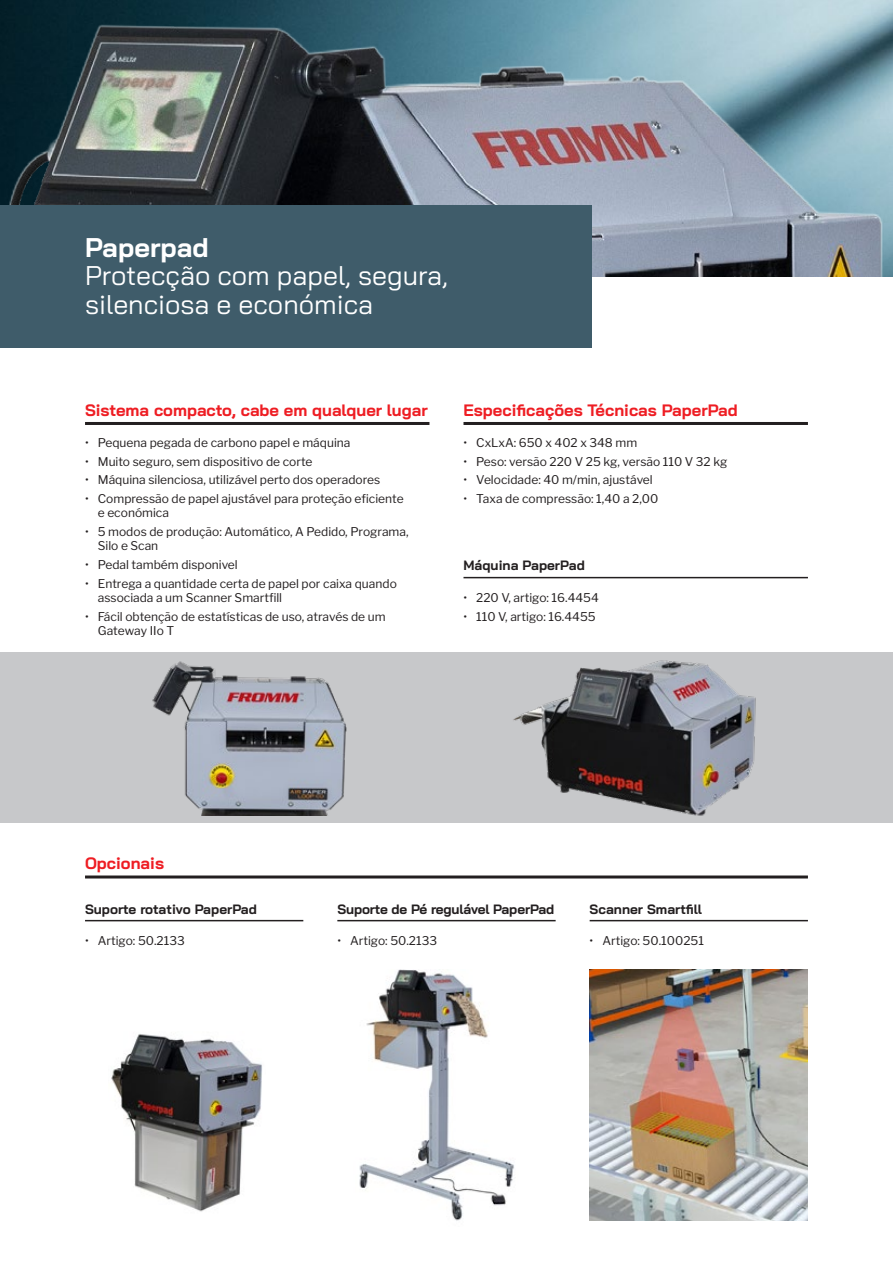
<style>
.page{position:relative;width:893px;height:1263px;background:#fff}
.page>*{position:absolute;margin:0;border:0;box-sizing:border-box;transform-origin:0 0}
.t1{font:27px/28.5px "Bai Jamjuree";color:#fff}
.t2{font:700 27px "Bai Jamjuree";color:#fff}
.t3{font:700 16.5px "Bai Jamjuree";color:#ee1d23}
.t4{font:700 13.5px "Bai Jamjuree";color:#231f20}
.t5{font:12px/14.4px "Libre Franklin";color:#231f20}
</style>
<div class="page">
<img style="left:0;top:0;width:893px;height:276px">
<div style="left:0;top:652px;width:893px;height:170px;background:#c7c8ca"></div>
<div style="left:0;top:205px;width:591px;height:143px;background:#3f5c6a"></div>
<hr style="left:85px;top:422px;width:344px;height:3px;background:#231f20">
<hr style="left:463px;top:422px;width:345px;height:3px;background:#231f20">
<hr style="left:463px;top:577px;width:345px;height:1px;background:#231f20">
<hr style="left:85px;top:875px;width:723px;height:3px;background:#231f20">
<hr style="left:85px;top:920px;width:218px;height:1px;background:#231f20">
<hr style="left:590px;top:920px;width:218px;height:1px;background:#231f20">
<hr style="left:337px;top:920px;width:219px;height:1px;background:#231f20">
<img style="left:513px;top:660px;width:243px;height:156px">
<img style="left:152px;top:661px;width:195px;height:155px">
<img style="left:359px;top:969px;width:155px;height:252px">
<img style="left:111px;top:1034px;width:151px;height:178px">
<img style="left:590px;top:969px;width:218px;height:251px">
<h1 class="t2" style="left:85px;top:232px;width:125px">Paperpad</h1>
<h1 class="t1" style="left:85px;top:261px;width:364px">Protecção com papel, segura, silenciosa e económica</h1>
<h2 class="t3" style="left:85px;top:400px;width:344px">Sistema compacto, cabe em qualquer lugar</h2>
<p class="t5" style="left:85px;top:435px;width:267px">• Pequena pegada de carbono papel e máquina</p>
<p class="t5" style="left:85px;top:454px;width:229px">• Muito seguro, sem dispositivo de corte</p>
<p class="t5" style="left:85px;top:473px;width:297px">• Máquina silenciosa, utilizável perto dos operadores</p>
<p class="t5" style="left:98px;top:491px;width:307px;text-indent:-13px">• Compressão de papel ajustável para proteção eficiente e económica</p>
<p class="t5" style="left:98px;top:524px;width:312px;text-indent:-13px">• 5 modos de produção: Automático, A Pedido, Programa,<br>Silo e Scan</p>
<p class="t5" style="left:85px;top:557px;width:154px">• Pedal também disponivel</p>
<p class="t5" style="left:98px;top:576px;width:301px;text-indent:-13px">• Entrega a quantidade certa de papel por caixa quando associada a um Scanner Smartfill</p>
<p class="t5" style="left:98px;top:609px;width:289px;text-indent:-13px">• Fácil obtenção de estatísticas de uso, através de um<br>Gateway IIo T</p>
<h2 class="t3" style="left:463px;top:400px;width:276px">Especificações Técnicas PaperPad</h2>
<p class="t5" style="left:463px;top:435px;width:175px">• CxLxA: 650 x 402 x 348 mm</p>
<p class="t5" style="left:463px;top:454px;width:265px">• Peso: versão 220 V 25 kg, versão 110 V 32 kg</p>
<p class="t5" style="left:463px;top:473px;width:191px">• Velocidade: 40 m/min, ajustável</p>
<p class="t5" style="left:463px;top:491px;width:196px">• Taxa de compressão: 1,40 a 2,00</p>
<p class="t4" style="left:463px;top:558px;width:123px">Máquina PaperPad</p>
<p class="t5" style="left:463px;top:590px;width:137px">• 220 V, artigo: 16.4454</p>
<p class="t5" style="left:463px;top:609px;width:134px">• 110 V, artigo: 16.4455</p>
<h2 class="t3" style="left:85px;top:854px;width:81px">Opcionais</h2>
<p class="t4" style="left:85px;top:901px;width:173px">Suporte rotativo PaperPad</p>
<p class="t5" style="left:85px;top:933px;width:101px">• Artigo: 50.2133</p>
<p class="t4" style="left:337px;top:901px;width:219px">Suporte de Pé regulável PaperPad</p>
<p class="t5" style="left:337px;top:933px;width:101px">• Artigo: 50.2133</p>
<p class="t4" style="left:590px;top:901px;width:114px">Scanner Smartfill</p>
<p class="t5" style="left:590px;top:933px;width:116px">• Artigo: 50.100251</p>
</div>
